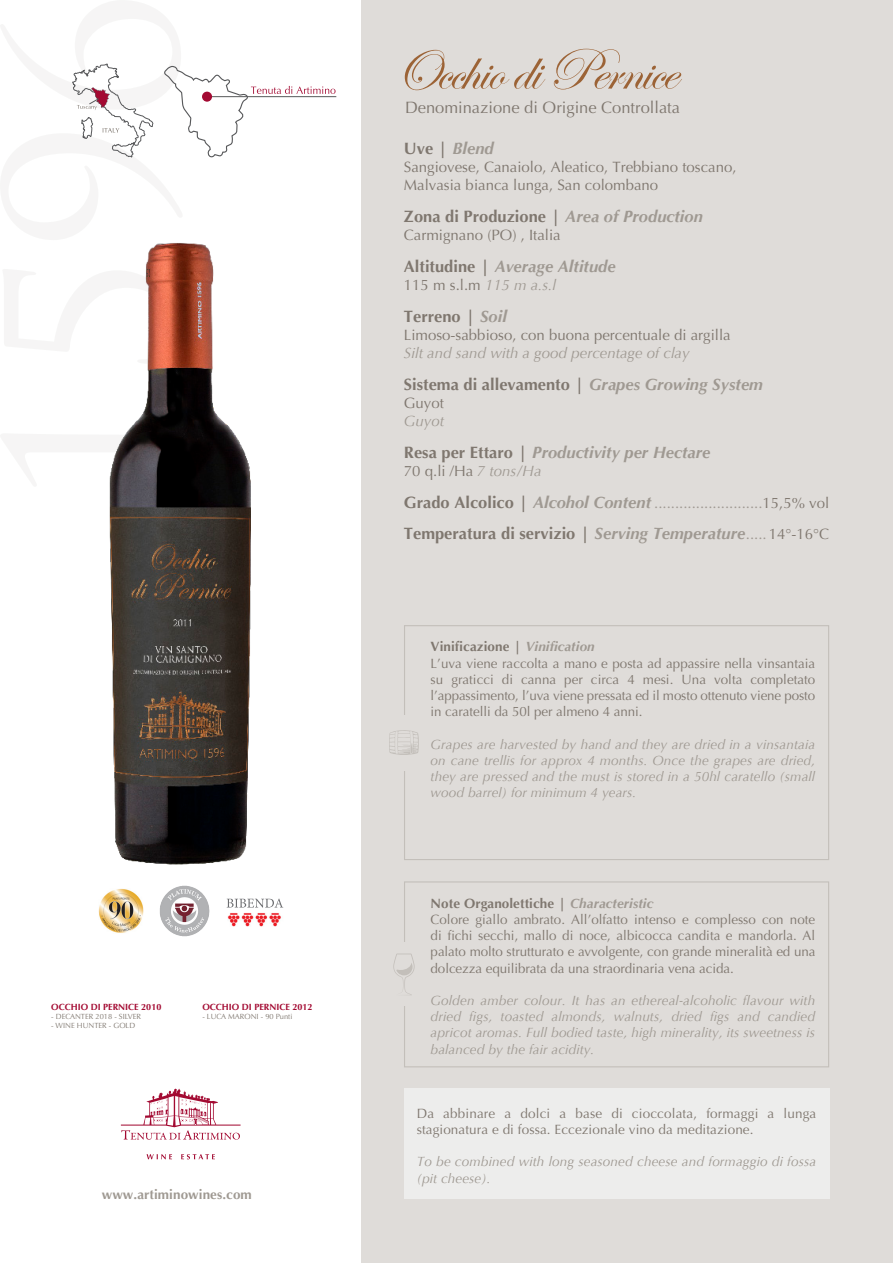
<style>
.page{position:relative;width:893px;height:1263px;background:#fff}
.page>*{position:absolute;margin:0;border:0;box-sizing:border-box;transform-origin:0 0}
.t1{font:60px "Edwardian Script ITC";letter-spacing:-.03em;color:#9c6336}
.t2{font:700 16.5px "Optima";color:#7f776f}
.t3{font:italic 700 16.5px "Optima";color:#9f9992}
.t4{font:16.5px "Optima";color:#7f776f}
.t5{font:15px "Optima";color:#7f776f}
.t6{font:15px "Optima";color:#9f9992}
.t7{font:italic 15px "Optima";color:#9f9992}
.paragrafo{font:13.5px/16.2px "Optima";letter-spacing:-.005em;color:#7f776f;text-align:justify}
.paragrafo-2{font:italic 13.5px/16.2px "Optima";letter-spacing:.01em;color:#9f9992;text-align:justify}
.paragrafo-3{font:700 13.5px "Optima";letter-spacing:.005em;color:#7f776f}
.t8{font:700 13.5px "Optima";letter-spacing:.005em;color:#9f9992}
.t9{font:700 9px "Optima";color:#a30a32}
.t10{font:7.5px "Optima";color:#7f776f}
.s1{font-style:normal;color:#7f776f}
.s2{font-style:italic;color:#9f9992}
.s3{font-weight:700;font-size:16.5px;color:#7f776f}
.s4{font-weight:700;font-style:italic;font-size:16.5px}
.s5{color:#7f776f}
.s6{font-weight:400;font-size:15px;color:#9f9992}
.s7{font-weight:400;font-size:15px}
</style>
<div class="page">
<div style="left:361px;top:0;width:532px;height:1263px;background:#dfdcd9"></div>
<svg style="left:121px;top:1089px;width:120px;height:51px"></svg>
<svg style="left:147px;top:1154px;width:68px;height:5px"></svg>
<hr style="left:211px;top:96px;width:125px;height:1px;background:#57585a">
<svg style="left:164px;top:65px;width:171px;height:93px"></svg>
<svg style="left:72px;top:63px;width:82px;height:95px"></svg>
<div style="left:404px;top:1089px;width:425px;height:110px;background:#ededec"></div>
<div style="left:404px;top:625px;width:425px;height:235px;border:1px solid #c3bfba"></div>
<div style="left:404px;top:881px;width:425px;height:186px;border:1px solid #c3bfba"></div>
<div style="left:395px;top:715px;width:17px;height:55px;background:#dfdcd9"></div>
<svg style="left:389px;top:730px;width:30px;height:25px"></svg>
<div style="left:395px;top:942px;width:17px;height:64px;background:#dfdcd9"></div>
<svg style="left:393px;top:953px;width:22px;height:42px"></svg>
<img style="left:109px;top:243px;width:142px;height:622px">
<img style="left:159px;top:886px;width:50px;height:50px">
<img style="left:228px;top:913px;width:53px;height:14px">
<svg style="left:227px;top:898px;width:56px;height:10px"></svg>
<img style="left:98px;top:888px;width:45px;height:45px">
<p class="t9" style="left:51px;top:1002px;width:112px">OCCHIO DI PERNICE 2010</p>
<p class="t10" style="left:51px;top:1012px;width:91px">- DECANTER 2018 - SILVER</p>
<p class="t10" style="left:51px;top:1021px;width:85px">- WINE HUNTER - GOLD</p>
<p class="t9" style="left:202px;top:1002px;width:112px">OCCHIO DI PERNICE 2012</p>
<p class="t10" style="left:202px;top:1012px;width:92px">- LUCA MARONI - 90 Punti</p>
<p class="t8" style="left:102px;top:1187px;width:152px">www.artiminowines.com</p>
<p class="t1" style="left:390px;top:37px;width:288px">Occhio di Pernice</p>
<p class="t4" style="left:405px;top:98px;width:277px">Denominazione di Origine Controllata</p>
<p class="t3" style="left:404px;top:139px;width:91px"><span class="s1">Uve |</span> Blend</p>
<p class="t5" style="left:404px;top:158px;width:334px">Sangiovese, Canaiolo, Aleatico, Trebbiano toscano,</p>
<p class="t5" style="left:404px;top:176px;width:256px">Malvasia bianca lunga, San colombano</p>
<p class="t2" style="left:404px;top:207px;width:300px">Zona di Produzione | <span class="s2">Area of Production</span></p>
<p class="t5" style="left:404px;top:226px;width:158px">Carmignano (PO) , Italia</p>
<p class="t3" style="left:404px;top:257px;width:213px"><span class="s1">Altitudine |</span> Average Altitude</p>
<p class="t5" style="left:404px;top:276px;width:154px">115 m s.l.m <span class="s2">115 m a.s.l</span></p>
<p class="t2" style="left:404px;top:307px;width:104px">Terreno | <span class="s2">Soil</span></p>
<p class="t5" style="left:404px;top:326px;width:328px">Limoso-sabbioso, con buona percentuale di argilla</p>
<p class="t7" style="left:404px;top:344px;width:287px">Silt and sand with a good percentage of clay</p>
<p class="t2" style="left:404px;top:375px;width:361px">Sistema di allevamento | <span class="s2">Grapes Growing System</span></p>
<p class="t5" style="left:404px;top:394px;width:42px">Guyot</p>
<p class="t7" style="left:404px;top:412px;width:42px">Guyot</p>
<p class="t3" style="left:404px;top:442px;width:308px"><span class="s1">Resa per Ettaro |</span> Productivity per Hectare</p>
<p class="t5" style="left:404px;top:462px;width:139px">70 q.li /Ha <span class="s2">7 tons/Ha</span></p>
<p class="t6" style="left:404px;top:494px;width:427px"><span class="s3">Grado Alcolico |</span> <span class="s4">Alcohol Content</span> ..........................<span class="s5">15,5% vol</span></p>
<p class="t2" style="left:404px;top:524px;width:427px">Temperatura di servizio | <span class="s2">Serving Temperature</span><span class="s6">.....</span><span class="s7">14°-16°C</span></p>
<p class="paragrafo-3" style="left:431px;top:639px;width:166px">Vinificazione | <span class="s2">Vinification</span></p>
<p class="paragrafo" style="left:431px;top:655px;width:386px">L’uva viene raccolta a mano e posta ad appassire nella vinsantaia su graticci di canna per circa 4 mesi. Una volta completato l’appassimento, l’uva viene pressata ed il mosto ottenuto viene posto in caratelli da 50l per almeno 4 anni.</p>
<p class="paragrafo-2" style="left:431px;top:736px;width:386px">Grapes are harvested by hand and they are dried in a vinsantaia on cane trellis for approx 4 months. Once the grapes are dried, they are pressed and the must is stored in a 50hl caratello (small wood barrel) for minimum 4 years.</p>
<p class="paragrafo-3" style="left:431px;top:895px;width:224px">Note Organolettiche | <span class="s2">Characteristic</span></p>
<p class="paragrafo" style="left:431px;top:911px;width:386px">Colore giallo ambrato. All’olfatto intenso e complesso con note di fichi secchi, mallo di noce, albicocca candita e mandorla. Al palato molto strutturato e avvolgente, con grande mineralità ed una dolcezza equilibrata da una straordinaria vena acida.</p>
<p class="paragrafo-2" style="left:431px;top:992px;width:386px">Golden amber colour. It has an ethereal-alcoholic flavour with dried figs, toasted almonds, walnuts, dried figs and candied apricot aromas. Full bodied taste, high minerality, its sweetness is balanced by the fair acidity.</p>
<p class="paragrafo" style="left:417px;top:1105px;width:401px">Da abbinare a dolci a base di cioccolata, formaggi a lunga stagionatura e di fossa. Eccezionale vino da meditazione.</p>
<p class="paragrafo-2" style="left:417px;top:1154px;width:401px">To be combined with long seasoned cheese and formaggio di fossa (pit cheese).</p>
</div>
